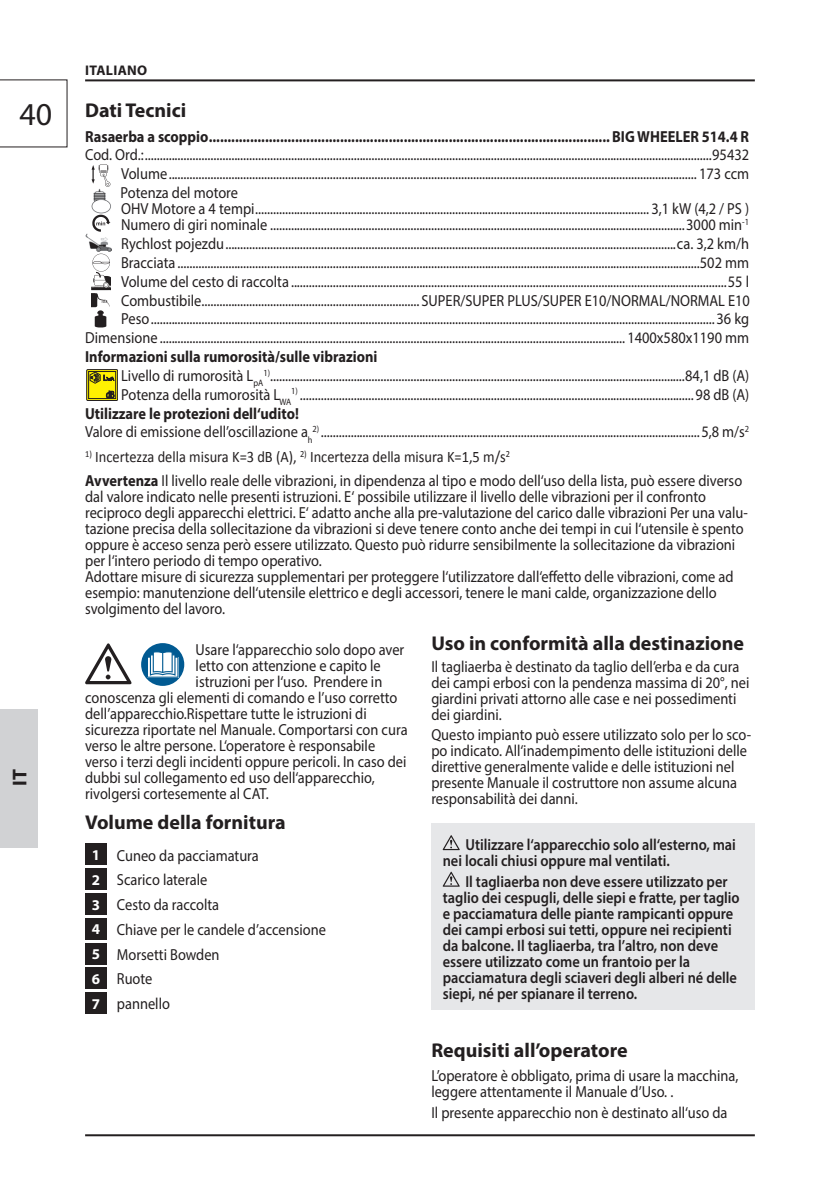
<style>
.page{position:relative;width:840px;height:1191px;background:#fff}
.page>*{position:absolute;margin:0;border:0;box-sizing:border-box;transform-origin:0 0}
.t1{font:32px "Myriad Pro";color:#231f20}
.t2{font:700 20px "Myriad Pro";color:#231f20}
.t3{font:16px/16px "Myriad Pro";color:#231f20;scale:.9 1}
.t4{font:600 16px/16px "Myriad Pro";color:#231f20;scale:.9 1}
.t5{font:700 16px "Myriad Pro";color:#231f20;scale:.9 1}
.t6{font:16px "Calibri";color:#231f20;scale:.9 1}
.t7{font:700 14px "Myriad Pro";letter-spacing:.02em;color:#231f20}
.s1{font-weight:700}
.s2{font-weight:700;font-size:15px;color:#fff}
</style>
<div class="page">
<hr style="left:85px;top:1134px;width:669px;height:2px;background:#231f20">
<hr style="left:85px;top:79px;width:669px;height:2px;background:#231f20">
<div style="left:0;top:708px;width:38px;height:139px;background:#d1d2d4"></div>
<svg style="left:0;top:79px;width:68px;height:69px"></svg>
<div style="left:431px;top:824px;width:323px;height:186px;background:#e6e7e9"></div>
<svg style="left:442px;top:835px;width:17px;height:15px"></svg>
<svg style="left:442px;top:871px;width:17px;height:15px"></svg>
<img style="left:91px;top:164px;width:20px;height:22px">
<img style="left:91px;top:189px;width:20px;height:43px">
<img style="left:91px;top:253px;width:20px;height:55px">
<img style="left:94px;top:310px;width:13px;height:17px">
<div style="left:86px;top:369px;width:32px;height:31px;border:1px solid #231f20"></div>
<svg style="left:87px;top:369px;width:31px;height:31px"></svg>
<div style="left:141px;top:643px;width:43px;height:43px;background:#015a92;border-radius:50%"></div>
<svg style="left:147px;top:652px;width:31px;height:26px"></svg>
<svg style="left:85px;top:643px;width:47px;height:41px"></svg>
<div style="left:85px;top:844px;width:22px;height:21px;background:#231f20"></div>
<div style="left:85px;top:868px;width:22px;height:22px;background:#231f20"></div>
<div style="left:85px;top:893px;width:22px;height:21px;background:#231f20"></div>
<div style="left:85px;top:918px;width:22px;height:21px;background:#231f20"></div>
<div style="left:85px;top:943px;width:22px;height:21px;background:#231f20"></div>
<div style="left:85px;top:967px;width:22px;height:22px;background:#231f20"></div>
<div style="left:85px;top:992px;width:22px;height:21px;background:#231f20"></div>
<img style="left:85px;top:234px;width:26px;height:17px">
<h1 class="t1" style="left:19px;top:95px;width:34px">40</h1>
<p class="t2" style="left:7px;top:786px;width:19px;rotate:-90deg">IT</p>
<p class="t7" style="left:85px;top:61px;width:63px">ITALIANO</p>
<p class="t2" style="left:85px;top:97px;width:103px">Dati Tecnici</p>
<p class="t5" style="left:85px;top:126px;width:739px">Rasaerba a scoppio........................................................................................................... BIG WHEELER 514.4 R</p>
<p class="t3" style="left:121px;top:145px;width:699px;line-height:18.8px;text-align:justify;text-indent:-35px">Cod. Ord.:..............................................................................................................................................................................................95432<br>Volume................................................................................................................................................................................. 173 ccm Potenza del motore</p>
<p class="t3" style="left:121px;top:200px;width:699px">OHV Motore a 4 tempi.................................................................................................................................... 3,1 kW (4,2 / PS )<br>Numero di giri nominale ...........................................................................................................................................3000 min<sup>-1</sup></p>
<p class="t3" style="left:85px;top:234px;width:739px;line-height:18.8px;text-align:right">Rychlost pojezdu.......................................................................................................................................................ca. 3,2 km/h Bracciata ...............................................................................................................................................................................502 mm Volume del cesto di raccolta ..................................................................................................................................................55 l Combustibile......................................................................... SUPER/SUPER PLUS/SUPER E10/NORMAL/NORMAL E10<br>Peso.............................................................................................................................................................................................36 kg Dimensione ............................................................................................................................................................ 1400x580x1190 mm</p>
<p class="t5" style="left:85px;top:346px;width:326px">Informazioni sulla rumorosità/sulle vibrazioni</p>
<p class="t3" style="left:121px;top:367px;width:699px">Livello di rumorosità L<sub>pA</sub><sup>1)</sup>...........................................................................................................................................84,1 dB (A)</p>
<p class="t3" style="left:121px;top:386px;width:699px">Potenza della rumorosità L<sub>WA</sub><sup>1)</sup> ....................................................................................................................................98 dB (A)</p>
<p class="t5" style="left:85px;top:403px;width:239px">Utilizzare le protezioni dell‘udito!</p>
<p class="t3" style="left:85px;top:424px;width:739px">Valore di emissione dell’oscillazione a<sub>h</sub><sup>2)</sup> ...............................................................................................................................5,8 m/s<sup>2</sup></p>
<p class="t6" style="left:85px;top:446px;width:473px"><sup>1)</sup> Incertezza della misura K=3 dB (A), <sup>2)</sup> Incertezza della misura K=1,5 m/s<sup>2</sup></p>
<p class="t3" style="left:85px;top:473px;width:737px"><span class="s1">Avvertenza</span> Il livello reale delle vibrazioni, in dipendenza al tipo e modo dell‘uso della lista, può essere diverso dal valore indicato nelle presenti istruzioni. E‘ possibile utilizzare il livello delle vibrazioni per il confronto reciproco degli apparecchi elettrici. E‘ adatto anche alla pre-valutazione del carico dalle vibrazioni Per una valu&shy;tazione precisa della sollecitazione da vibrazioni si deve tenere conto anche dei tempi in cui l‘utensile è spento oppure è acceso senza però essere utilizzato. Questo può ridurre sensibilmente la sollecitazione da vibrazioni per l‘intero periodo di tempo operativo.<br>Adottare misure di sicurezza supplementari per proteggere l‘utilizzatore dall‘effetto delle vibrazioni, come ad esempio: manutenzione dell‘utensile elettrico e degli accessori, tenere le mani calde, organizzazione dello svolgimento del lavoro.</p>
<p class="t3" style="left:195px;top:641px;width:233px">Usare l‘apparecchio solo dopo aver</p>
<p class="t3" style="left:195px;top:657px;width:207px">letto con attenzione e capito le</p>
<p class="t3" style="left:195px;top:673px;width:209px">istruzioni per l‘uso. Prendere in</p>
<p class="t3" style="left:85px;top:689px;width:348px">conoscenza gli elementi di comando e l’uso corretto</p>
<p class="t3" style="left:85px;top:705px;width:314px">dell’apparecchio.Rispettare tutte le istruzioni di</p>
<p class="t3" style="left:85px;top:721px;width:359px">sicurezza riportate nel Manuale. Comportarsi con cura</p>
<p class="t3" style="left:85px;top:737px;width:324px">verso le altre persone. L‘operatore è responsabile</p>
<p class="t3" style="left:85px;top:753px;width:358px">verso i terzi degli incidenti oppure pericoli. In caso dei</p>
<p class="t3" style="left:85px;top:769px;width:323px">dubbi sul collegamento ed uso dell‘apparecchio,</p>
<p class="t3" style="left:85px;top:785px;width:205px">rivolgersi cortesemente al CAT.</p>
<p class="t2" style="left:85px;top:809px;width:202px">Volume della fornitura</p>
<p class="t3" style="left:92px;top:842px;width:261px;line-height:24.8px"><span class="s2">1</span> Cuneo da pacciamatura<br><span class="s2">2</span> Scarico laterale<br><span class="s2">3</span> Cesto da raccolta<br><span class="s2">4</span> Chiave per le candele d’accensione<br><span class="s2">5</span> Morsetti Bowden<br><span class="s2">6</span> Ruote<br><span class="s2">7</span> pannello</p>
<p class="t2" style="left:431px;top:630px;width:314px">Uso in conformità alla destinazione</p>
<p class="t3" style="left:431px;top:658px;width:355px">Il tagliaerba è destinato da taglio dell’erba e da cura dei campi erbosi con la pendenza massima di 20°, nei giardini privati attorno alle case e nei possedimenti dei giardini.</p>
<p class="t3" style="left:431px;top:727px;width:356px">Questo impianto può essere utilizzato solo per lo sco&shy;po indicato. All‘inadempimento delle istituzioni delle direttive generalmente valide e delle istituzioni nel presente Manuale il costruttore non assume alcuna responsabilità dei danni.</p>
<p class="t4" style="left:442px;top:836px;width:327px;text-indent:23px">Utilizzare l‘apparecchio solo all‘esterno, mai nei locali chiusi oppure mal ventilati.</p>
<p class="t4" style="left:442px;top:873px;width:331px;text-indent:23px">Il tagliaerba non deve essere utilizzato per taglio dei cespugli, delle siepi e fratte, per taglio e pacciamatura delle piante rampicanti oppure dei campi erbosi sui tetti, oppure nei recipienti da balcone. Il tagliaerba, tra l’altro, non deve essere utilizzato come un frantoio per la pacciamatura degli sciaveri degli alberi né delle siepi, né per spianare il terreno.</p>
<p class="t2" style="left:431px;top:1037px;width:198px">Requisiti all’operatore</p>
<p class="t3" style="left:431px;top:1067px;width:342px">L’operatore è obbligato, prima di usare la macchina, leggere attentamente il Manuale d’Uso. .</p>
<p class="t3" style="left:431px;top:1104px;width:330px">Il presente apparecchio non è destinato all‘uso da</p>
</div>
